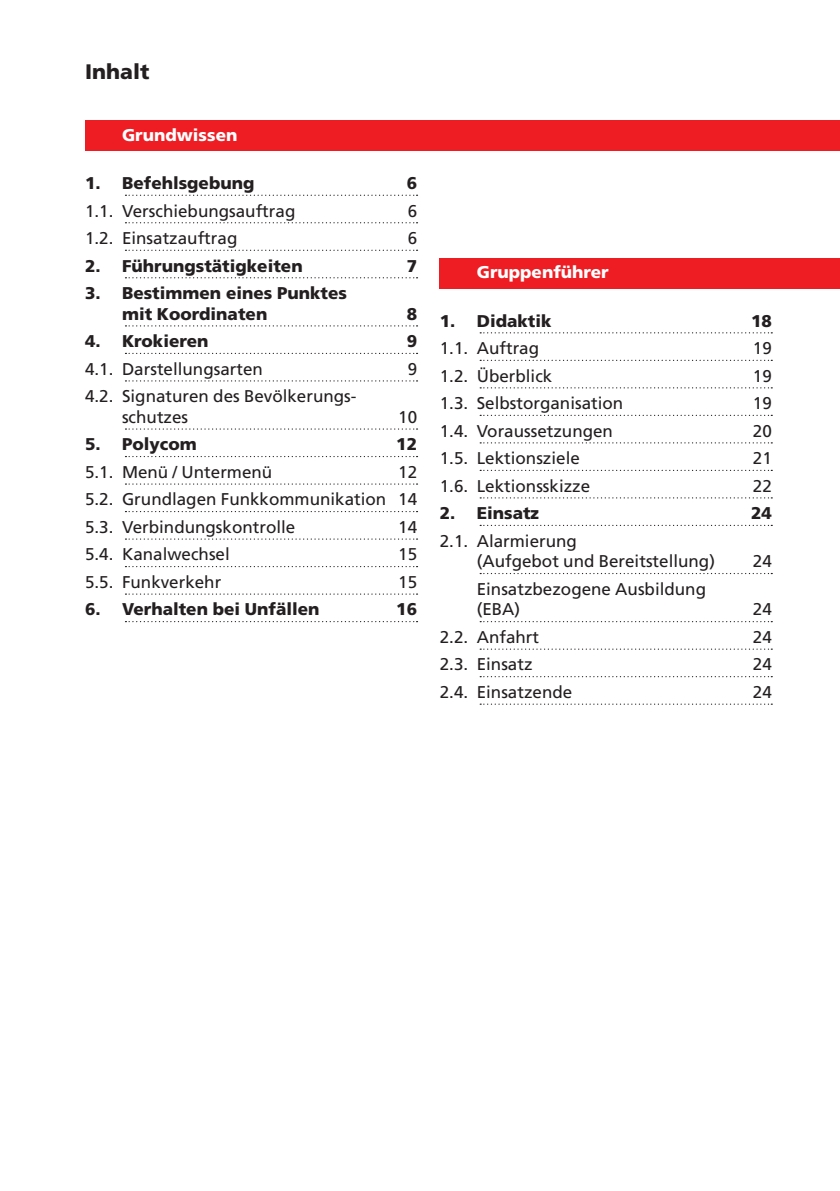
<style>
.page{position:relative;width:840px;height:1191px;background:#fff}
.page>*{position:absolute;margin:0;border:0;box-sizing:border-box;transform-origin:0 0}
.t1{font:900 21px "Frutiger LT Com";color:#231f20}
.t2{font:17px/20.6px "Frutiger LT Com";color:#231f20}
.t3{font:900 17px/20.6px "Frutiger LT Com";color:#231f20}
.t4{font:900 17px "Frutiger LT Com";color:#fff}
</style>
<div class="page">
<div style="left:85px;top:120px;width:754px;height:31px;background:#ee1d23"></div>
<div style="left:439px;top:258px;width:400px;height:30px;background:#ee1d23"></div>
<svg style="left:125px;top:195px;width:292px;height:1px"></svg>
<svg style="left:125px;top:222px;width:292px;height:1px"></svg>
<svg style="left:125px;top:250px;width:292px;height:1px"></svg>
<svg style="left:125px;top:277px;width:292px;height:1px"></svg>
<svg style="left:125px;top:325px;width:292px;height:1px"></svg>
<svg style="left:125px;top:353px;width:292px;height:1px"></svg>
<svg style="left:125px;top:380px;width:292px;height:1px"></svg>
<svg style="left:125px;top:428px;width:292px;height:1px"></svg>
<svg style="left:125px;top:456px;width:292px;height:1px"></svg>
<svg style="left:125px;top:483px;width:292px;height:1px"></svg>
<svg style="left:125px;top:511px;width:292px;height:1px"></svg>
<svg style="left:125px;top:538px;width:292px;height:1px"></svg>
<svg style="left:125px;top:566px;width:292px;height:1px"></svg>
<svg style="left:125px;top:593px;width:292px;height:1px"></svg>
<svg style="left:125px;top:621px;width:292px;height:1px"></svg>
<svg style="left:480px;top:332px;width:291px;height:1px"></svg>
<svg style="left:480px;top:360px;width:291px;height:1px"></svg>
<svg style="left:480px;top:387px;width:291px;height:1px"></svg>
<svg style="left:480px;top:415px;width:291px;height:1px"></svg>
<svg style="left:480px;top:442px;width:291px;height:1px"></svg>
<svg style="left:480px;top:470px;width:291px;height:1px"></svg>
<svg style="left:480px;top:497px;width:291px;height:1px"></svg>
<svg style="left:480px;top:525px;width:291px;height:1px"></svg>
<svg style="left:480px;top:573px;width:291px;height:1px"></svg>
<svg style="left:480px;top:621px;width:291px;height:1px"></svg>
<svg style="left:480px;top:648px;width:291px;height:2px"></svg>
<svg style="left:480px;top:676px;width:291px;height:1px"></svg>
<svg style="left:480px;top:703px;width:291px;height:2px"></svg>
<p class="t1" style="left:85px;top:59px;width:66px">Inhalt</p>
<p class="t4" style="left:122px;top:125px;width:117px">Grundwissen</p>
<p class="t3" style="left:85px;top:173px;width:171px">1. Befehlsgebung</p>
<p class="t3" style="left:406px;top:173px;width:12px">6</p>
<p class="t2" style="left:85px;top:200px;width:212px">1.1. Verschiebungsauftrag</p>
<p class="t2" style="left:407px;top:200px;width:11px">6</p>
<p class="t2" style="left:85px;top:228px;width:154px">1.2. Einsatzauftrag</p>
<p class="t2" style="left:407px;top:228px;width:11px">6</p>
<p class="t3" style="left:85px;top:255px;width:219px">2. Führungstätigkeiten</p>
<p class="t3" style="left:406px;top:255px;width:12px">7</p>
<p class="t3" style="left:122px;top:283px;width:226px;text-indent:-37px">3. Bestimmen eines Punktes mit Koordinaten</p>
<p class="t3" style="left:406px;top:303px;width:12px">8</p>
<p class="t3" style="left:85px;top:331px;width:125px">4. Krokieren</p>
<p class="t3" style="left:406px;top:331px;width:12px">9</p>
<p class="t2" style="left:85px;top:358px;width:179px">4.1. Darstellungsarten</p>
<p class="t2" style="left:407px;top:358px;width:11px">9</p>
<p class="t2" style="left:122px;top:386px;width:236px;text-indent:-37px">4.2. Signaturen des Bevölkerungs&shy;schutzes</p>
<p class="t2" style="left:398px;top:407px;width:20px">10</p>
<p class="t3" style="left:85px;top:434px;width:113px">5. Polycom</p>
<p class="t3" style="left:396px;top:434px;width:22px">12</p>
<p class="t2" style="left:85px;top:462px;width:189px">5.1. Menü / Untermenü</p>
<p class="t2" style="left:85px;top:458px;width:333px;line-height:27.6px;text-align:justify;text-indent:313px">12<br>5.2. Grundlagen Funkkommunikation 14<br>5.3. Verbindungskontrolle</p>
<p class="t2" style="left:398px;top:517px;width:20px">14</p>
<p class="t2" style="left:85px;top:544px;width:146px">5.4. Kanalwechsel</p>
<p class="t2" style="left:398px;top:544px;width:20px">15</p>
<p class="t2" style="left:85px;top:572px;width:138px">5.5. Funkverkehr</p>
<p class="t2" style="left:398px;top:572px;width:20px">15</p>
<p class="t3" style="left:85px;top:599px;width:236px">6. Verhalten bei Unfällen</p>
<p class="t3" style="left:396px;top:599px;width:22px">16</p>
<p class="t4" style="left:476px;top:262px;width:133px">Gruppenführer</p>
<p class="t3" style="left:439px;top:310px;width:113px">1. Didaktik</p>
<p class="t3" style="left:750px;top:310px;width:22px">18</p>
<p class="t2" style="left:439px;top:338px;width:101px">1.1. Auftrag</p>
<p class="t2" style="left:752px;top:338px;width:20px">19</p>
<p class="t2" style="left:439px;top:365px;width:114px">1.2. Überblick</p>
<p class="t2" style="left:752px;top:365px;width:20px">19</p>
<p class="t2" style="left:439px;top:393px;width:185px">1.3. Selbstorganisation</p>
<p class="t2" style="left:752px;top:393px;width:20px">19</p>
<p class="t2" style="left:439px;top:420px;width:174px">1.4. Voraussetzungen</p>
<p class="t2" style="left:752px;top:420px;width:20px">20</p>
<p class="t2" style="left:439px;top:448px;width:141px">1.5. Lektionsziele</p>
<p class="t2" style="left:752px;top:448px;width:20px">21</p>
<p class="t2" style="left:439px;top:475px;width:152px">1.6. Lektionsskizze</p>
<p class="t2" style="left:752px;top:475px;width:20px">22</p>
<p class="t3" style="left:439px;top:503px;width:101px">2. Einsatz</p>
<p class="t3" style="left:750px;top:503px;width:22px">24</p>
<p class="t2" style="left:476px;top:530px;width:240px;text-indent:-37px">2.1. Alarmierung<br>(Aufgebot und Bereitstellung)</p>
<p class="t2" style="left:752px;top:551px;width:20px">24</p>
<p class="t2" style="left:476px;top:578px;width:231px">Einsatzbezogene Ausbildung (EBA)</p>
<p class="t2" style="left:752px;top:599px;width:20px">24</p>
<p class="t2" style="left:439px;top:627px;width:101px">2.2. Anfahrt</p>
<p class="t2" style="left:752px;top:627px;width:20px">24</p>
<p class="t2" style="left:439px;top:654px;width:94px">2.3. Einsatz</p>
<p class="t2" style="left:752px;top:654px;width:20px">24</p>
<p class="t2" style="left:439px;top:682px;width:134px">2.4. Einsatzende</p>
<p class="t2" style="left:752px;top:682px;width:20px">24</p>
</div>
